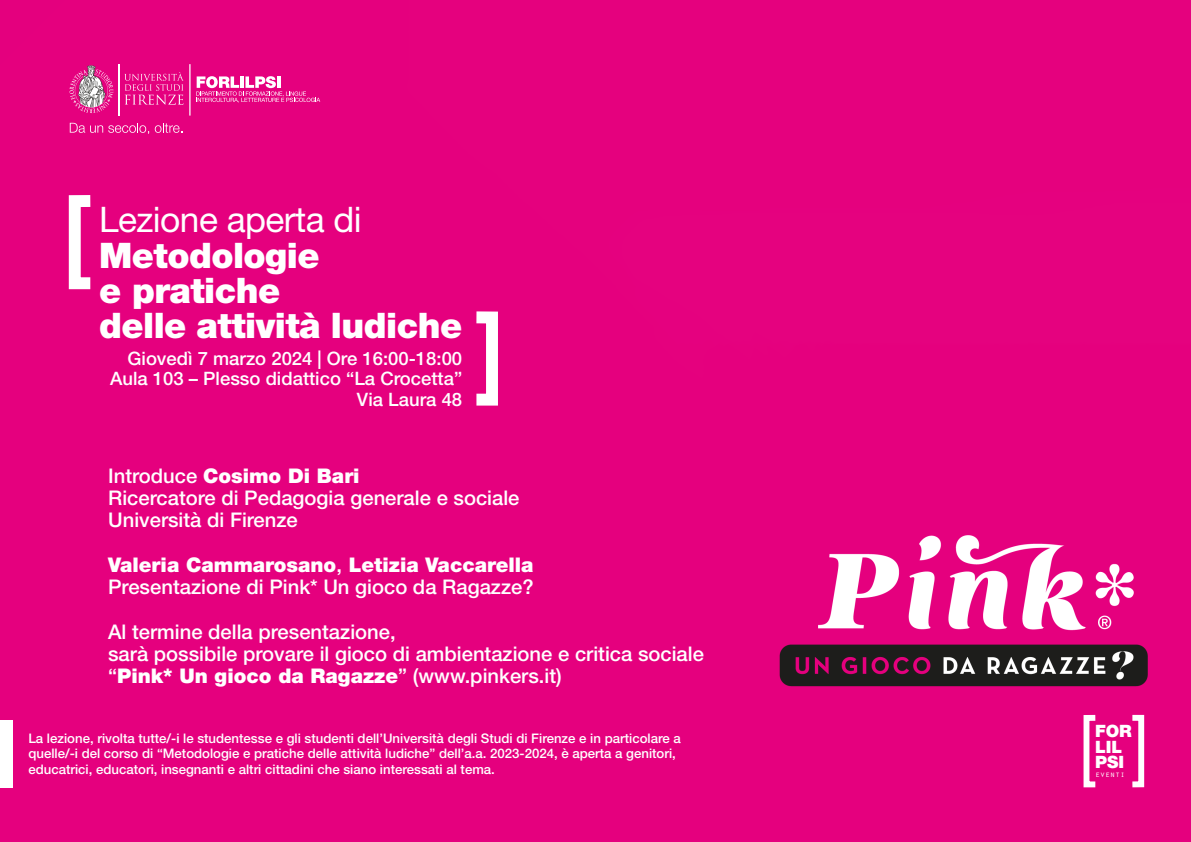
<style>
.page{position:relative;width:1191px;height:842px;background:#e5007e}
.page>*{position:absolute;margin:0;border:0;box-sizing:border-box;transform-origin:0 0}
.Normale{font:900 35.2px/35.2px "Helvetica Neue LT Pro";letter-spacing:-.015em;color:#fff}
.t1{font:500 20.2px/22.3px "Helvetica Neue LT Pro";color:#fff}
.t2{font:500 18.5px/20.3px "Helvetica Neue LT Pro";color:#fff;text-align:right}
.t3{font:900 17px "Helvetica Neue LT Pro";color:#fff}
.t4{font:500 13.2px/15.8px "Helvetica Neue LT Pro";color:#fff}
.Normale-2{font:8.4px "Orator Std";color:#fff}
.s1{font-weight:400}
.s2{font-weight:900}
</style>
<div class="page">
<div style="left:470px;top:311px;width:28px;height:95px;border:12px solid #fff"></div>
<div style="left:69px;top:195px;width:27px;height:94px;border:12px solid #fff"></div>
<svg style="left:70px;top:123px;width:79px;height:10px"></svg>
<svg style="left:155px;top:123px;width:27px;height:10px"></svg>
<hr style="left:118px;top:64px;width:1px;height:52px;background:#fff">
<svg style="left:124px;top:72px;width:60px;height:33px;background:#e82691"></svg>
<svg style="left:69px;top:65px;width:44px;height:48px;background:#d45199"></svg>
<hr style="left:189px;top:64px;width:1px;height:52px;background:#fff">
<svg style="left:196px;top:76px;width:124px;height:27px;background:#ec48a2"></svg>
<div style="left:0;top:720px;width:12px;height:67px;background:#fff"></div>
<div style="left:1129px;top:715px;width:15px;height:72px;border:6px solid #fff"></div>
<div style="left:1083px;top:715px;width:15px;height:72px;border:6px solid #fff"></div>
<p class="Normale" style="left:99px;top:202px;width:364px"><span class="s1">Lezione aperta di<br></span>Metodologie<br>e pratiche<br>delle attività ludiche</p>
<p class="t2" style="left:127px;top:348px;width:336px">Giovedì 7 marzo 2024 | Ore 16:00-18:00</p>
<p class="t2" style="left:110px;top:368px;width:353px">Aula 103 – Plesso didattico “La Crocetta”<br>Via Laura 48</p>
<p class="t1" style="left:108px;top:464px;width:413px">Introduce <span class="s2">Cosimo Di Bari<br></span>Ricercatore di Pedagogia generale e sociale<br>Università di Firenze</p>
<p class="t1" style="left:108px;top:553px;width:427px"><span class="s2">Valeria Cammarosano</span>, <span class="s2">Letizia Vaccarella<br></span>Presentazione di Pink* Un gioco da Ragazze?</p>
<p class="t1" style="left:108px;top:620px;width:597px">Al termine della presentazione,<br>sarà possibile provare il gioco di ambientazione e critica sociale “<span class="s2">Pink* Un gioco da Ragazze</span>” (www.pinkers.it)</p>
<p class="t4" style="left:28px;top:730px;width:654px">La lezione, rivolta tutte/-i le studentesse e gli studenti dell’Università degli Studi di Firenze e in particolare a quelle/-i del corso di “Metodologie e pratiche delle attività ludiche” dell’a.a. 2023-2024, è aperta a genitori, educatrici, educatori, insegnanti e altri cittadini che siano interessati al tema.</p>
<p class="t3" style="left:1095px;top:721px;width:38px">FOR</p>
<p class="t3" style="left:1095px;top:737px;width:29px">LIL</p>
<p class="t3" style="left:1095px;top:752px;width:30px">PSI</p>
<p class="Normale-2" style="left:1095px;top:768px;width:32px">eventi</p>
</div>
